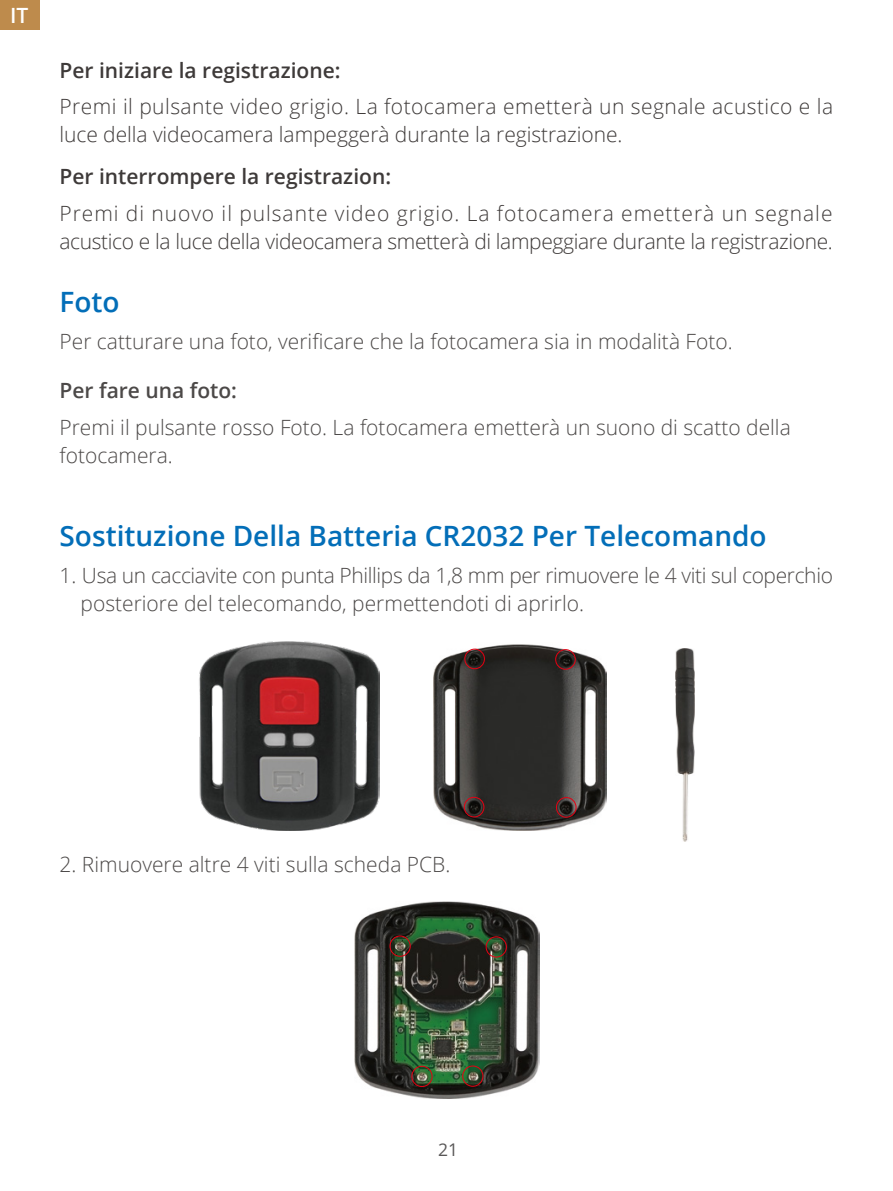
<style>
.page{position:relative;width:893px;height:1191px;background:#fff}
.page>*{position:absolute;margin:0;border:0;box-sizing:border-box;transform-origin:0 0}
.t1{font:600 28px "Open Sans";color:#036eb8}
.t2{font:300 21px/28px "Open Sans";color:#4c4948}
.t3{font:300 21px/28px "Open Sans";letter-spacing:-.005em;color:#3e3a39}
.t4{font:300 21px/28px "Open Sans";letter-spacing:.02em;color:#3e3a39}
.t5{font:300 21px/28px "Open Sans";letter-spacing:-.02em;color:#4c4948}
.t6{font:600 21px "Open Sans";color:#3e3a39}
.t7{font:600 21px "Open Sans";color:#4c4948}
.t8{font:600 21px "Open Sans";color:#fff}
.t9{font:17.5px "Open Sans";color:#595757}
</style>
<div class="page">
<img style="left:199px;top:641px;width:180px;height:189px">
<img style="left:676px;top:648px;width:18px;height:193px">
<img style="left:434px;top:644px;width:172px;height:186px">
<div style="left:464px;top:648px;width:21px;height:21px;border:1px solid #e60012;border-radius:50%"></div>
<div style="left:555px;top:649px;width:21px;height:20px;border:1px solid #e60012;border-radius:50%"></div>
<div style="left:464px;top:797px;width:20px;height:20px;border:1px solid #e60012;border-radius:50%"></div>
<div style="left:556px;top:797px;width:20px;height:20px;border:1px solid #e60012;border-radius:50%"></div>
<img style="left:354px;top:901px;width:185px;height:197px">
<div style="left:390px;top:935px;width:21px;height:21px;border:1px solid #e60012;border-radius:50%"></div>
<div style="left:486px;top:936px;width:21px;height:21px;border:1px solid #e60012;border-radius:50%"></div>
<div style="left:411px;top:1065px;width:21px;height:22px;border:1px solid #e60012;border-radius:50%"></div>
<div style="left:462px;top:1065px;width:21px;height:21px;border:1px solid #e60012;border-radius:50%"></div>
<div style="left:0;top:0;width:40px;height:30px;background:#be8b4c"></div>
<p class="t8" style="left:10px;top:1px;width:20px">IT</p>
<p class="t6" style="left:60px;top:55px;width:283px">Per iniziare la registrazione:</p>
<p class="t4" style="left:60px;top:92px;width:775px">Premi il pulsante video grigio. La fotocamera emetterà un segnale acustico e la luce della videocamera lampeggerà durante la registrazione.</p>
<p class="t6" style="left:60px;top:162px;width:333px">Per interrompere la registrazion:</p>
<p class="t3" style="left:60px;top:199px;width:775px">Premi di nuovo il pulsante video grigio. La fotocamera emetterà un segnale acustico e la luce della videocamera smetterà di lampeggiare durante la registrazione.</p>
<h1 class="t1" style="left:60px;top:283px;width:62px">Foto</h1>
<p class="t2" style="left:60px;top:327px;width:675px">Per catturare una foto, verificare che la fotocamera sia in modalità Foto.</p>
<p class="t7" style="left:60px;top:376px;width:179px">Per fare una foto:</p>
<p class="t2" style="left:60px;top:412px;width:733px">Premi il pulsante rosso Foto. La fotocamera emetterà un suono di scatto della fotocamera.</p>
<h1 class="t1" style="left:60px;top:517px;width:709px">Sostituzione Della Batteria CR2032 Per Telecomando</h1>
<p class="t5" style="left:81px;top:561px;width:754px;text-indent:-21px">1. Usa un cacciavite con punta Phillips da 1,8 mm per rimuovere le 4 viti sul coperchio posteriore del telecomando, permettendoti di aprirlo.</p>
<p class="t2" style="left:60px;top:849px;width:392px">2. Rimuovere altre 4 viti sulla scheda PCB.</p>
<p class="t9" style="left:438px;top:1138px;width:22px">21</p>
</div>
